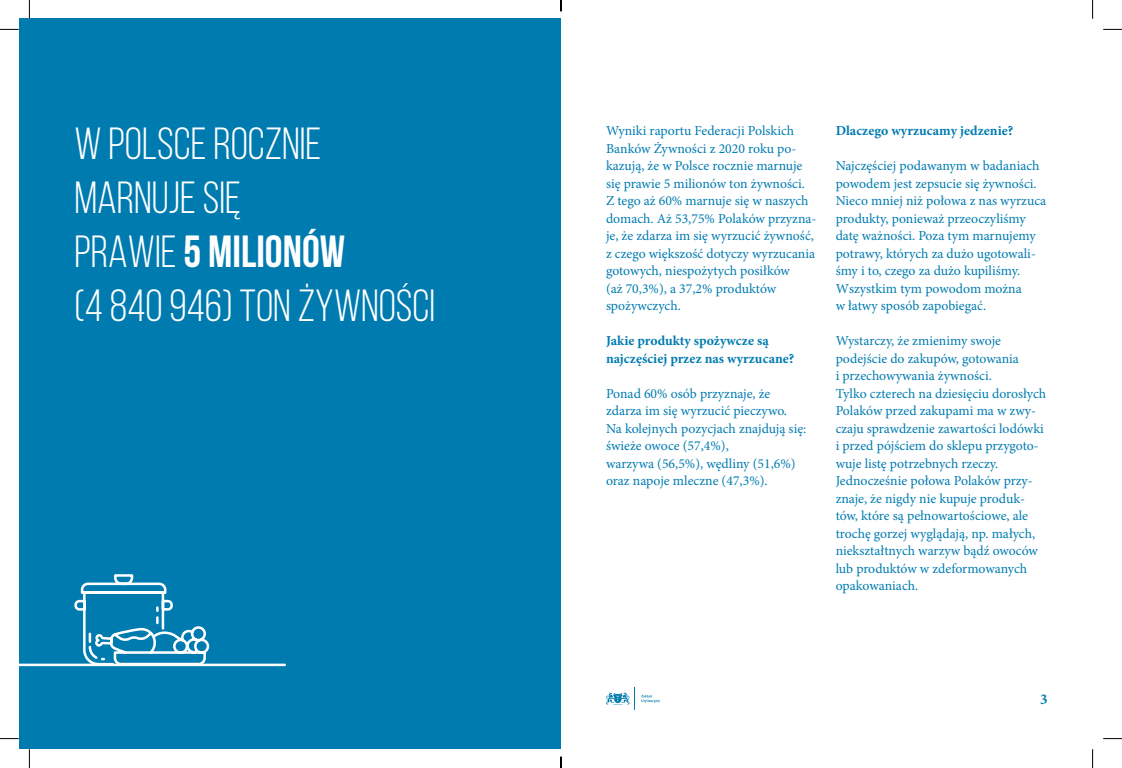
<style>
.page{position:relative;width:1122px;height:768px;background:#fff}
.page>*{position:absolute;margin:0;border:0;box-sizing:border-box;transform-origin:0 0}
.t1{font:45px/54px "Bebas Neue";color:#fff}
.t2{font:700 15px "Minion Pro";color:#007bb0}
.t3{font:13.75px/17.5px "Minion Pro";color:#007bb0}
.t4{font:700 13.75px/17.5px "Minion Pro";color:#007bb0}
.s1{font-weight:700}
</style>
<div class="page">
<svg style="left:606px;top:687px;width:54px;height:22px"></svg>
<div style="left:19px;top:19px;width:542px;height:730px;background:#007bb0"></div>
<hr style="left:19px;top:663px;width:266px;height:3px;background:#fff">
<svg style="left:73px;top:574px;width:137px;height:90px"></svg>
<svg style="left:0;top:29px;width:19px;height:1px"></svg>
<svg style="left:1103px;top:29px;width:19px;height:1px"></svg>
<svg style="left:0;top:738px;width:19px;height:1px"></svg>
<svg style="left:1103px;top:738px;width:19px;height:1px"></svg>
<svg style="left:29px;top:0;width:1px;height:19px"></svg>
<svg style="left:29px;top:749px;width:1px;height:18px"></svg>
<svg style="left:1092px;top:0;width:1px;height:19px"></svg>
<svg style="left:1092px;top:749px;width:1px;height:18px"></svg>
<svg style="left:560px;top:0;width:2px;height:11px"></svg>
<svg style="left:560px;top:756px;width:2px;height:11px"></svg>
<h1 class="t1" style="left:74px;top:116px;width:362px">W POLSCE ROCZNIE<br>MARNUJE SIĘ<br>PRAWIE <span class="s1">5 MILIONÓW<br></span>(4 840 946) TONŻYWNOŚCI</h1>
<p class="t3" style="left:606px;top:122px;width:212px">Wyniki raportu Federacji Polskich<br>Banków Żywności z 2020 roku po&shy;kazują, że w Polsce rocznie marnuje się prawie 5 milionów ton żywności.<br>Z tego aż 60% marnuje się w naszych domach. Aż 53,75% Polaków przyzna&shy;je, że zdarza im się wyrzucić żywność, z czego większość dotyczy wyrzucania gotowych, niespożytych posiłków<br>(aż 70,3%), a 37,2% produktów spożywczych.</p>
<p class="t4" style="left:606px;top:332px;width:190px">Jakie produkty spożywcze są najczęściej przez nas wyrzucane?</p>
<p class="t3" style="left:606px;top:384px;width:202px">Ponad 60% osób przyznaje, że zdarza im się wyrzucić pieczywo.<br>Na kolejnych pozycjach znajdują się: świeże owoce (57,4%),<br>warzywa (56,5%), wędliny (51,6%) oraz napoje mleczne (47,3%).</p>
<p class="t4" style="left:835px;top:122px;width:179px">Dlaczego wyrzucamy jedzenie?</p>
<p class="t3" style="left:835px;top:157px;width:212px">Najczęściej podawanym w badaniach powodem jest zepsucie się żywności.<br>Nieco mniej niż połowa z nas wyrzuca produkty, ponieważ przeoczyliśmy datę ważności. Poza tym marnujemy potrawy, których za dużo ugotowali&shy;śmy i to, czego za dużo kupiliśmy.<br>Wszystkim tym powodom można<br>w łatwy sposób zapobiegać.</p>
<p class="t3" style="left:835px;top:332px;width:212px">Wystarczy, że zmienimy swoje podejście do zakupów, gotowania<br>i przechowywania żywności.<br>Tylko czterech na dziesięciu dorosłych Polaków przed zakupami ma w zwy&shy;czaju sprawdzenie zawartości lodówki i przed pójściem do sklepu przygoto&shy;wuje listę potrzebnych rzeczy.<br>Jednocześnie połowa Polaków przy&shy;znaje, że nigdy nie kupuje produk&shy;tów, które są pełnowartościowe, ale trochę gorzej wyglądają, np. małych, niekształtnych warzyw bądź owoców lub produktów w zdeformowanych opakowaniach.</p>
<p class="t2" style="left:1040px;top:689px;width:9px">3</p>
</div>
